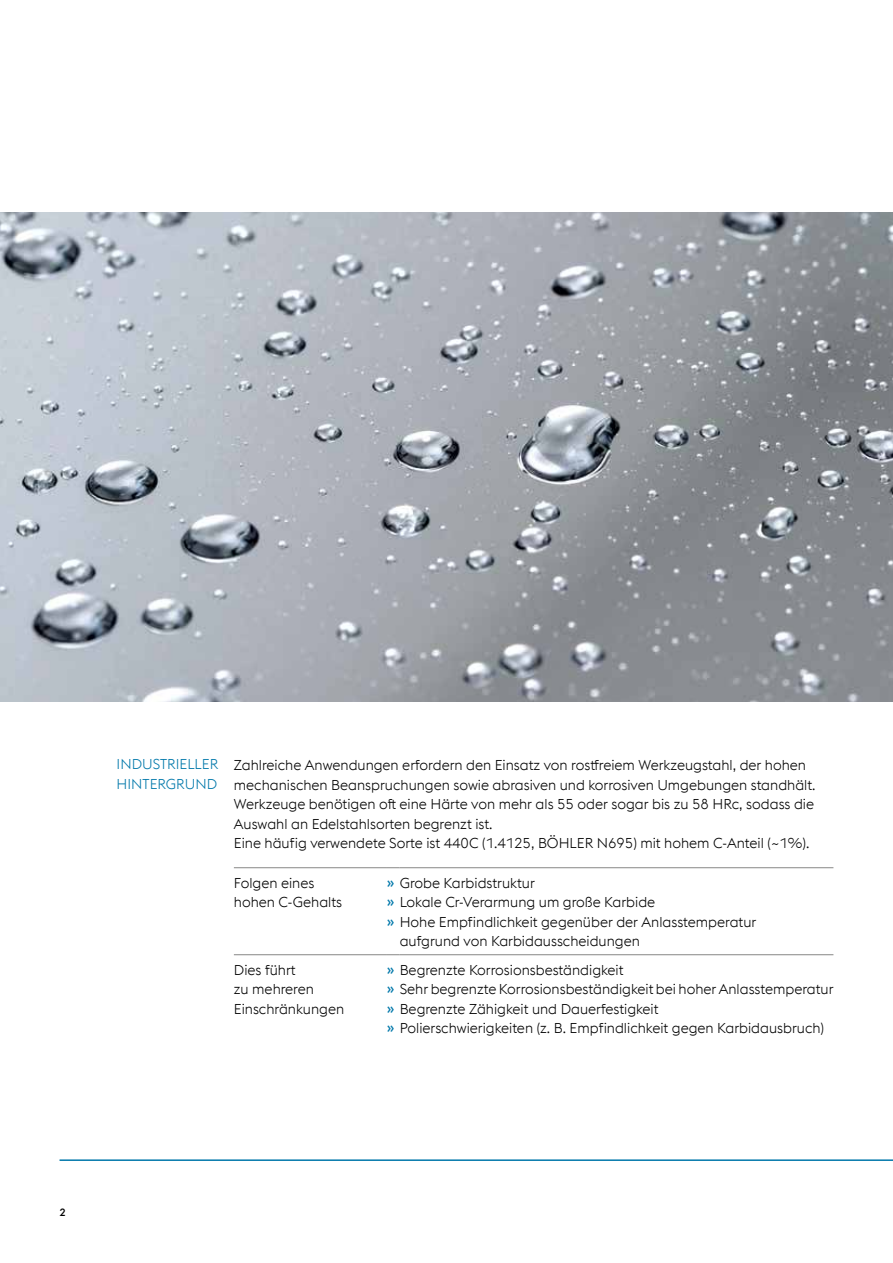
<style>
.page{position:relative;width:893px;height:1263px;background:#fff}
.page>*{position:absolute;margin:0;border:0;box-sizing:border-box;transform-origin:0 0}
.t1{font:300 14.25px/19.5px "voestalpine";color:#000}
.t2{font:300 14.25px/19.5px "voestalpine";color:#0078aa}
.t3{font:500 10.5px "voestalpine";color:#000}
.s1{font-weight:500;color:#0078aa}
</style>
<div class="page">
<hr style="left:60px;top:1159px;width:833px;height:2px;background:#0078aa">
<img style="left:0;top:213px;width:893px;height:489px">
<hr style="left:234px;top:867px;width:153px;height:1px;background:#878786">
<svg style="left:387px;top:867px;width:13px;height:1px"></svg>
<hr style="left:400px;top:867px;width:433px;height:1px;background:#878786">
<hr style="left:234px;top:954px;width:153px;height:1px;background:#878786">
<svg style="left:387px;top:954px;width:13px;height:1px"></svg>
<hr style="left:400px;top:954px;width:433px;height:1px;background:#878786">
<p class="t2" style="left:117px;top:754px;width:103px">INDUSTRIELLER<br>HINTERGRUND</p>
<p class="t1" style="left:234px;top:756px;width:583px">Zahlreiche Anwendungen erfordern den Einsatz von rostfreiem Werkzeugstahl, der hohen mechanischen Beanspruchungen sowie abrasiven und korrosiven Umgebungen standhält.<br>Werkzeuge benötigen oft eine Härte von mehr als 55 oder sogar bis zu 58 HRc, sodass die Auswahl an Edelstahlsorten begrenzt ist.<br>Eine häufig verwendete Sorte ist 440C (1.4125, BÖHLER N695) mit hohem C-Anteil (~1%).</p>
<p class="t1" style="left:234px;top:873px;width:110px">Folgen eines hohen C-Gehalts</p>
<p class="t1" style="left:387px;top:873px;width:149px"><span class="s1">»</span> Grobe Karbidstruktur</p>
<p class="t1" style="left:387px;top:892px;width:270px"><span class="s1">»</span> Lokale Cr-Verarmung um große Karbide</p>
<p class="t1" style="left:387px;top:912px;width:371px"><span class="s1">»</span> Hohe Empfindlichkeit gegenüber der Anlasstemperatur</p>
<p class="t1" style="left:400px;top:931px;width:242px">aufgrund von Karbidausscheidungen</p>
<p class="t1" style="left:234px;top:960px;width:112px">Dies führt<br>zu mehreren<br>Einschränkungen</p>
<p class="t1" style="left:387px;top:960px;width:448px"><span class="s1">»</span> Begrenzte Korrosionsbeständigkeit<br><span class="s1">»</span> Sehr begrenzte Korrosionsbeständigkeit bei hoher Anlasstemperatur <span class="s1">»</span> Begrenzte Zähigkeit und Dauerfestigkeit<br><span class="s1">»</span> Polierschwierigkeiten (z. B. Empfindlichkeit gegen Karbidausbruch)</p>
<p class="t3" style="left:60px;top:1205px;width:8px">2</p>
</div>
